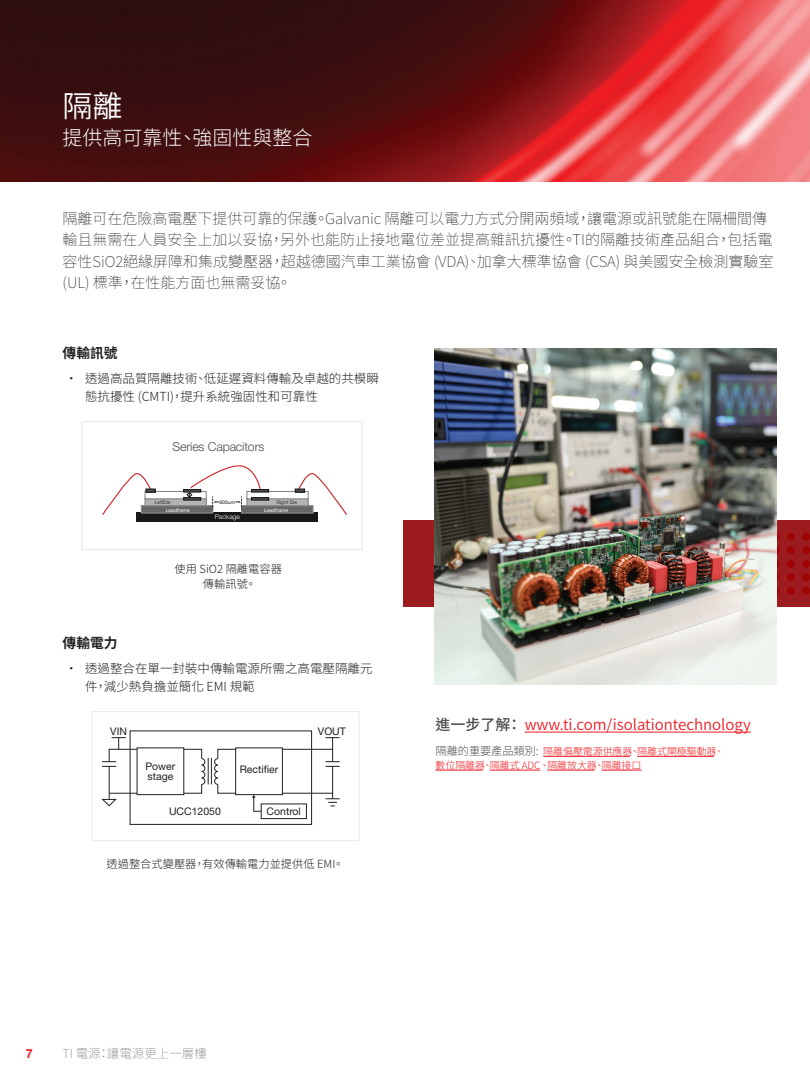
<style>
.page{position:relative;width:810px;height:1080px;background:#fff}
.page>*{position:absolute;margin:0;border:0;box-sizing:border-box;transform-origin:0 0}
.t1{font:30px "Source Han Sans TW";color:#fff}
.t2{font:300 20px "Source Han Sans TW";color:#fff}
.t3{font:200 15px/21.2px "Source Han Sans TW";color:#231f20}
.t4{font:15px "Source Han Sans TW";color:#ee1d23}
.t5{font:700 13.75px "Source Han Sans TW";color:#231f20}
.t6{font:300 12.5px/17.5px "Source Han Sans TW";color:#231f20}
.t7{font:200 12.5px "Source Han Sans TW";color:#76787b}
.t8{font:700 12.5px "Helvetica Neue LT Std";color:#ee1d23}
.t9{font:300 12.38px "Helvetica Neue LT Std";letter-spacing:-.01em;color:#4b4c4d}
.t10{font:300 11.25px/15px "Source Han Sans TW";color:#231f20;text-align:center}
.t11{font:10.5px/9.6px "Helvetica Neue LT Std";color:#231f20}
.t12{font:300 10px/13.8px "Source Han Sans TW";letter-spacing:-.01em;color:#ee1d23}
.t13{font:300 6.62px "Helvetica Neue LT Std";color:#fff}
.t14{font:5px "Helvetica Neue LT Std";color:#fff}
.t15{font:5px "Helvetica Neue LT Std";color:#313232}
.t16{font:5px "Helvetica Neue LT Std";color:#181717}
.s1{font-weight:500;color:#4b4c4d}
.s2{font-size:11.25px;color:#4b4c4d}
</style>
<div class="page">
<img style="left:0;top:0;width:810px;height:181px">
<div style="left:403px;top:520px;width:223px;height:87px;background:#9b1b1e"></div>
<svg style="left:776px;top:520px;width:34px;height:87px;fill:#9b1b1e"></svg>
<img style="left:435px;top:349px;width:341px;height:336px">
<hr style="left:525px;top:732px;width:226px;height:1px;background:#ee1d23">
<hr style="left:543px;top:756px;width:87px;height:1px;background:#ee1d23">
<hr style="left:637px;top:756px;width:77px;height:1px;background:#ee1d23">
<hr style="left:436px;top:770px;width:47px;height:1px;background:#ee1d23">
<hr style="left:490px;top:770px;width:50px;height:1px;background:#ee1d23">
<hr style="left:547px;top:770px;width:47px;height:1px;background:#ee1d23">
<hr style="left:602px;top:770px;width:39px;height:1px;background:#ee1d23">
<div style="left:136px;top:512px;width:182px;height:10px;background:#181717"></div>
<div style="left:145px;top:499px;width:61px;height:7px;background:#b2b4b4"></div>
<div style="left:145px;top:498px;width:61px;height:8px;border:1px solid #808180"></div>
<div style="left:141px;top:506px;width:72px;height:7px;background:#666"></div>
<div style="left:141px;top:506px;width:72px;height:7px;border:1px solid #999"></div>
<div style="left:145px;top:491px;width:61px;height:8px;border:1px solid #808180"></div>
<div style="left:247px;top:499px;width:61px;height:7px;background:#b2b4b4"></div>
<div style="left:247px;top:498px;width:61px;height:8px;border:1px solid #808180"></div>
<div style="left:242px;top:506px;width:71px;height:7px;background:#666"></div>
<div style="left:241px;top:506px;width:72px;height:7px;border:1px solid #999"></div>
<div style="left:247px;top:491px;width:61px;height:8px;border:1px solid #808180"></div>
<div style="left:183px;top:497px;width:18px;height:3px;border:1px solid #181717"></div>
<div style="left:183px;top:489px;width:18px;height:3px;border:1px solid #181717"></div>
<svg style="left:102px;top:473px;width:53px;height:42px"></svg>
<svg style="left:295px;top:473px;width:52px;height:42px"></svg>
<svg style="left:184px;top:465px;width:85px;height:45px"></svg>
<div style="left:81px;top:421px;width:282px;height:129px;border:1px solid #ebebea"></div>
<div style="left:130px;top:731px;width:182px;height:94px;border:1px solid #231f20"></div>
<div style="left:261px;top:804px;width:46px;height:15px;border:1px solid #231f20"></div>
<svg style="left:101px;top:737px;width:239px;height:75px"></svg>
<div style="left:91px;top:711px;width:269px;height:130px;border:1px solid #ebebea"></div>
<h1 class="t1" style="left:63px;top:89px;width:61px">隔離</h1>
<h2 class="t2" style="left:63px;top:127px;width:252px">提供高可靠性、強固性與整合</h2>
<p class="t3" style="left:63px;top:208px;width:713px">隔離可在危險高電壓下提供可靠的保護。Galvanic 隔離可以電力方式分開兩頻域，讓電源或訊號能在隔柵間傳輸且無需在人員安全上加以妥協，另外也能防止接地電位差並提高雜訊抗擾性。TI的隔離技術產品組合，包括電容性SiO2絕緣屏障和集成變壓器，超越德國汽車工業協會 (VDA)、加拿大標準協會 (CSA) 與美國安全檢測實驗室(UL) 標準，在性能方面也無需妥協。</p>
<p class="t5" style="left:63px;top:346px;width:56px">傳輸訊號</p>
<p class="t6" style="left:85px;top:370px;width:295px;text-indent:-20px">• 透過高品質隔離技術、低延遲資料傳輸及卓越的共模瞬態抗擾性 (CMTI)，提升系統強固性和可靠性</p>
<p class="t9" style="left:172px;top:439px;width:94px">Series Capacitors</p>
<p class="t15" style="left:155px;top:499px;width:18px">LeftDie</p>
<p class="t16" style="left:219px;top:499px;width:17px">600um</p>
<p class="t15" style="left:276px;top:499px;width:22px">Right Die</p>
<p class="t14" style="left:166px;top:507px;width:26px">Leadframe</p>
<p class="t13" style="left:215px;top:513px;width:27px">Package</p>
<p class="t14" style="left:264px;top:507px;width:26px">Leadframe</p>
<p class="t10" style="left:175px;top:562px;width:109px">使用 SiO2 隔離電容器傳輸訊號。</p>
<p class="t5" style="left:63px;top:635px;width:56px">傳輸電力</p>
<p class="t6" style="left:85px;top:660px;width:289px;text-indent:-20px">• 透過整合在單一封裝中傳輸電源所需之高電壓隔離元件，減少熱負擔並簡化 EMI 規範</p>
<p class="t11" style="left:110px;top:727px;width:18px">VIN</p>
<p class="t11" style="left:318px;top:727px;width:29px">VOUT</p>
<p class="t11" style="left:145px;top:761px;width:31px">Power stage</p>
<p class="t11" style="left:169px;top:807px;width:53px">UCC12050</p>
<p class="t11" style="left:240px;top:764px;width:40px">Rectifier</p>
<p class="t11" style="left:267px;top:806px;width:36px">Control</p>
<p class="t10" style="left:107px;top:856px;width:239px">透過整合式變壓器，有效傳輸電力並提供低 EMI。</p>
<p class="t4" style="left:436px;top:716px;width:317px"><span class="s1">進一步了解：</span> www.ti.com/isolationtechnology</p>
<p class="t12" style="left:436px;top:745px;width:290px"><span class="s2">隔離的重要產品類別:</span> 隔離偏壓電源供應器、隔離式閘極驅動器、數位隔離器、隔離式 ADC 、隔離放大器、隔離接口</p>
<p class="t8" style="left:26px;top:1046px;width:8px">7</p>
<p class="t7" style="left:63px;top:1047px;width:146px">TI 電源：讓電源更上一層樓</p>
</div>
